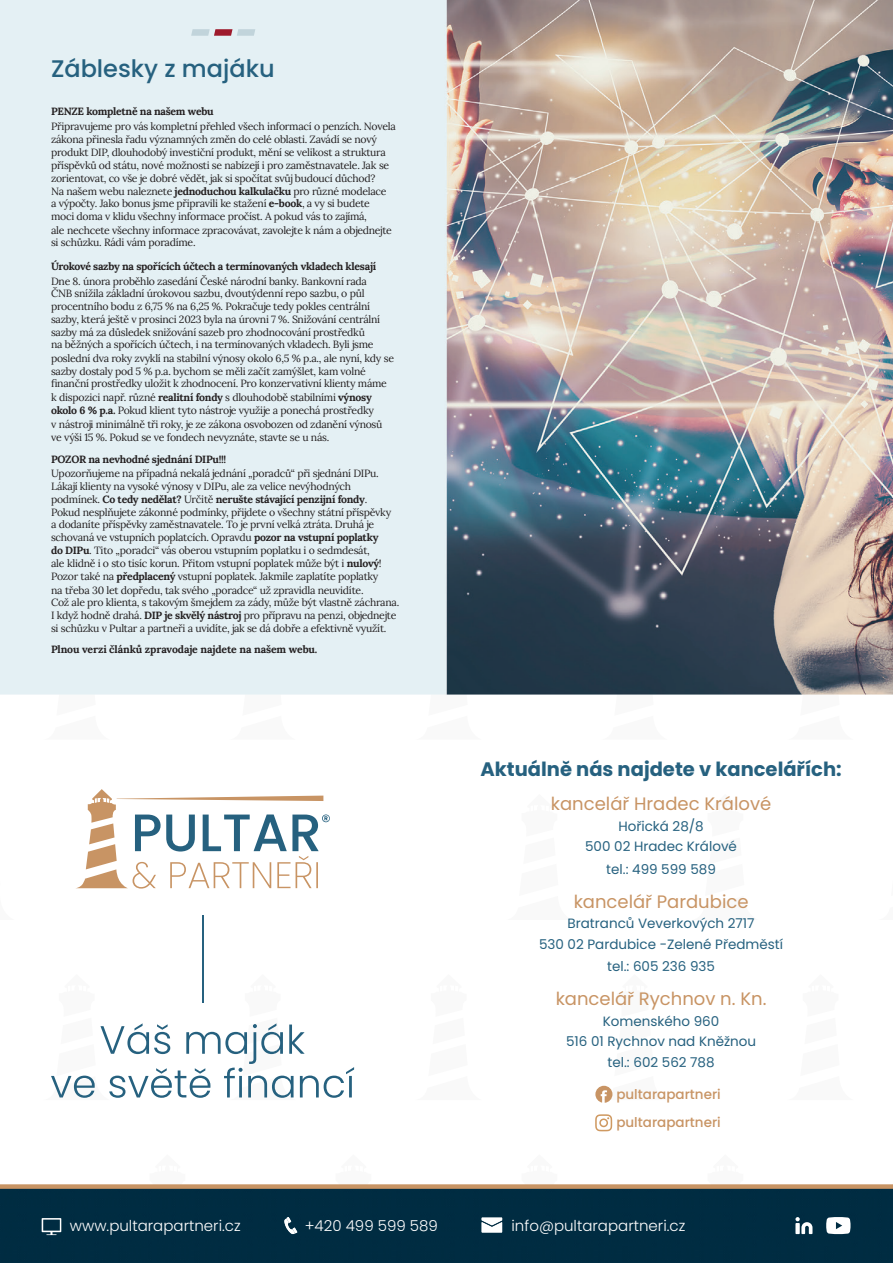
<style>
.page{position:relative;width:893px;height:1263px;background:#fff}
.page>*{position:absolute;margin:0;border:0;box-sizing:border-box;transform-origin:0 0}
.t1{font:500 24px "Poppins";color:#26617f}
.t2{font:700 19.5px "Poppins";color:#26617f}
.t3{font:18px "Poppins";color:#c89464}
.t4{font:300 15px "Poppins";color:#fff}
.t5{font:13.5px/20.4px "Poppins";color:#26617f;text-align:center}
.t6{font:500 13.5px/28.8px "Poppins";color:#c89464}
.t7{font:10.5px/12.9px "Lora";letter-spacing:-.025em;color:#231f20}
.t8{font:700 10.5px "Lora";letter-spacing:-.025em;color:#231f20}
.s1{font-weight:700}
</style>
<div class="page">
<img style="left:0;top:0;width:893px;height:1263px">
<svg style="left:191px;top:29px;width:64px;height:7px"></svg>
<div style="left:0;top:1184px;width:893px;height:5px;background:#c89464"></div>
<svg style="left:42px;top:1218px;width:19px;height:17px"></svg>
<svg style="left:284px;top:1217px;width:13px;height:17px"></svg>
<svg style="left:482px;top:1217px;width:20px;height:15px"></svg>
<hr style="left:202px;top:915px;width:1px;height:88px;background:#26617f">
<svg style="left:43px;top:974px;width:311px;height:126px"></svg>
<svg style="left:75px;top:789px;width:255px;height:99px"></svg>
<svg style="left:795px;top:1217px;width:17px;height:17px"></svg>
<svg style="left:826px;top:1217px;width:24px;height:17px"></svg>
<svg style="left:595px;top:974px;width:73px;height:129px"></svg>
<svg style="left:595px;top:1114px;width:17px;height:17px"></svg>
<h1 class="t1" style="left:51px;top:55px;width:225px">Záblesky z majáku</h1>
<p class="t8" style="left:51px;top:103px;width:164px">PENZE kompletně na našem webu</p>
<p class="t7" style="left:51px;top:119px;width:346px">Připravujeme pro vás kompletní přehled všech informací o penzích. Novela zákona přinesla řadu významných změn do celé oblasti. Zavádí se nový produkt DIP, dlouhodobý investiční produkt, mění se velikost a struktura příspěvků od státu, nové možnosti se nabízejí i pro zaměstnavatele. Jak se zorientovat, co vše je dobré vědět, jak si spočítat svůj budoucí důchod?<br>Na našem webu naleznete <span class="s1">jednoduchou kalkulačku</span> pro různé modelace<br>a výpočty. Jako bonus jsme připravili ke stažení <span class="s1">e-book</span>, a vy si budete<br>moci doma v klidu všechny informace pročíst. A pokud vás to zajímá,<br>ale nechcete všechny informace zpracovávat, zavolejte k nám a objednejte si schůzku. Rádi vám poradíme.</p>
<p class="t8" style="left:51px;top:258px;width:327px">Úrokové sazby na spořících účtech a termínovaných vkladech klesají</p>
<p class="t7" style="left:51px;top:274px;width:345px">Dne 8. února proběhlo zasedání České národní banky. Bankovní rada<br>ČNB snížila základní úrokovou sazbu, dvoutýdenní repo sazbu, o půl procentního bodu z 6,75 % na 6,25 %. Pokračuje tedy pokles centrální sazby, která ještě v prosinci 2023 byla na úrovni 7 %. Snižování centrální sazby má za důsledek snižování sazeb pro zhodnocování prostředků<br>na běžných a spořících účtech, i na termínovaných vkladech. Byli jsme poslední dva roky zvyklí na stabilní výnosy okolo 6,5 % p.a., ale nyní, kdy se sazby dostaly pod 5 % p.a. bychom se měli začít zamýšlet, kam volné finanční prostředky uložit k zhodnocení. Pro konzervativní klienty máme k dispozici např. různé <span class="s1">realitní fondy</span> s dlouhodobě stabilními <span class="s1">výnosy okolo 6 % p.a.</span> Pokud klient tyto nástroje využije a ponechá prostředky<br>v nástroji minimálně tři roky, je ze zákona osvobozen od zdanění výnosů ve výši 15 %. Pokud se ve fondech nevyznáte, stavte se u nás.</p>
<p class="t8" style="left:51px;top:451px;width:177px">POZOR na nevhodné sjednání DIPu!!!</p>
<p class="t7" style="left:51px;top:467px;width:350px">Upozorňujeme na případná nekalá jednání „poradců“ při sjednání DIPu.<br>Lákají klienty na vysoké výnosy v DIPu, ale za velice nevýhodných podmínek. <span class="s1">Co tedy nedělat?</span> Určitě <span class="s1">nerušte stávající penzijní fondy</span>.<br>Pokud nesplňujete zákonné podmínky, přijdete o všechny státní příspěvky a dodaníte příspěvky zaměstnavatele. To je první velká ztráta. Druhá je schovaná ve vstupních poplatcích. Opravdu <span class="s1">pozor na vstupní poplatky<br>do DIPu</span>. Tito „poradci“ vás oberou vstupním poplatku i o sedmdesát,<br>ale klidně i o sto tisíc korun. Přitom vstupní poplatek může být i <span class="s1">nulový</span>!<br>Pozor také na <span class="s1">předplacený</span> vstupní poplatek. Jakmile zaplatíte poplatky<br>na třeba 30 let dopředu, tak svého „poradce“ už zpravidla neuvidíte.<br>Což ale pro klienta, s takovým šmejdem za zády, může být vlastně záchrana.<br>I když hodně drahá. <span class="s1">DIP je skvělý nástroj</span> pro přípravu na penzi, objednejte si schůzku v Pultar a partneři a uvidíte, jak se dá dobře a efektivně využít.</p>
<p class="t8" style="left:51px;top:641px;width:268px">Plnou verzi článků zpravodaje najdete na našem webu.</p>
<h2 class="t2" style="left:480px;top:758px;width:363px">Aktuálně nás najdete v kancelářích:</h2>
<h3 class="t3" style="left:551px;top:794px;width:222px">kancelář Hradec Králové</h3>
<p class="t5" style="left:585px;top:816px;width:153px">Hořická 28/8<br>500 02 Hradec Králové</p>
<p class="t5" style="left:606px;top:859px;width:111px">tel.: 499 599 589</p>
<h3 class="t3" style="left:574px;top:891px;width:176px">kancelář Pardubice</h3>
<p class="t5" style="left:539px;top:913px;width:246px">Bratranců Veverkových 2717<br>530 02 Pardubice -Zelené Předměstí</p>
<p class="t5" style="left:607px;top:956px;width:109px">tel.: 605 236 935</p>
<h3 class="t3" style="left:556px;top:989px;width:212px">kancelář Rychnov n. Kn.</h3>
<p class="t5" style="left:566px;top:1011px;width:192px">Komenského 960<br>516 01 Rychnov nad Kněžnou tel.: 602 562 788</p>
<p class="t6" style="left:616px;top:1079px;width:106px">pultarapartneri pultarapartneri</p>
<h3 class="t4" style="left:70px;top:1217px;width:172px">www.pultarapartneri.cz</h3>
<h3 class="t4" style="left:305px;top:1217px;width:135px">+420 499 599 589</h3>
<h3 class="t4" style="left:512px;top:1217px;width:175px">info@pultarapartneri.cz</h3>
</div>
